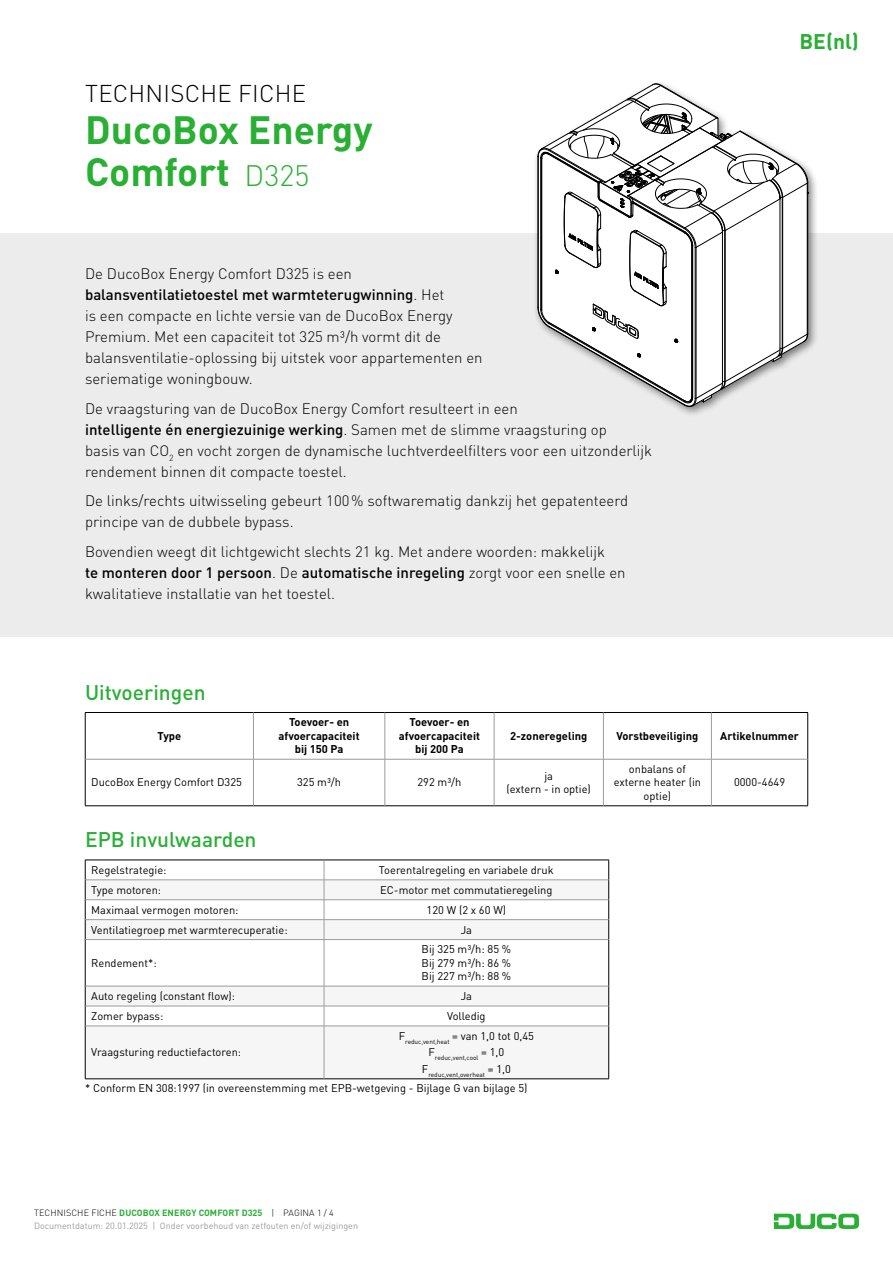
<style>
.page{position:relative;width:893px;height:1263px;background:#fff}
.page>*{position:absolute;margin:0;border:0;box-sizing:border-box;transform-origin:0 0}
.t1{font:700 39px/42px "DINOT";color:#2aaf35}
.t2{font:300 24px "DINOT";letter-spacing:.01em;color:#000}
.t3{font:500 21px "DINOT";color:#2aaf35}
.t4{font:700 21px "DINOT";color:#2aaf35}
.t5{font:300 15px/21px "DINOT";color:#000}
.t6{font:11.1px/13.4px "DINOT";color:#000;text-align:center}
.t7{font:700 11.1px/13.4px "DINOT";color:#000;text-align:center}
.t8{font:9px "DINOT";color:#9c9c9d}
.t9{font:300 9px "DINOT";letter-spacing:.01em;color:#000}
.t10{font:6.45px "DINOT";color:#000}
.s1{font-weight:300;font-size:29.25px}
.s2{font-weight:500}
.s3{font-weight:700;color:#2aaf35}
</style>
<div class="page">
<svg style="left:774px;top:1213px;width:85px;height:16px"></svg>
<div style="left:0;top:234px;width:893px;height:188px;background:#ececec"></div>
<div style="left:0;top:368px;width:893px;height:146px;background:#ececec"></div>
<div style="left:0;top:511px;width:893px;height:125px;background:#ececec"></div>
<hr style="left:85px;top:712px;width:168px;height:1px;background:#000">
<hr style="left:85px;top:713px;width:1px;height:46px;background:#000">
<hr style="left:253px;top:712px;width:132px;height:1px;background:#000">
<hr style="left:385px;top:712px;width:109px;height:1px;background:#000">
<hr style="left:494px;top:712px;width:109px;height:1px;background:#000">
<hr style="left:603px;top:712px;width:108px;height:1px;background:#000">
<hr style="left:711px;top:712px;width:97px;height:1px;background:#000">
<hr style="left:807px;top:713px;width:1px;height:46px;background:#000">
<hr style="left:85px;top:759px;width:1px;height:47px;background:#000">
<hr style="left:807px;top:759px;width:1px;height:47px;background:#000">
<hr style="left:85px;top:805px;width:168px;height:1px;background:#000">
<hr style="left:253px;top:805px;width:132px;height:1px;background:#000">
<hr style="left:385px;top:805px;width:109px;height:1px;background:#000">
<hr style="left:494px;top:805px;width:109px;height:1px;background:#000">
<hr style="left:603px;top:805px;width:108px;height:1px;background:#000">
<hr style="left:711px;top:805px;width:97px;height:1px;background:#000">
<hr style="left:253px;top:713px;width:1px;height:46px;background:#9c9c9d">
<hr style="left:385px;top:713px;width:1px;height:46px;background:#9c9c9d">
<hr style="left:494px;top:713px;width:1px;height:46px;background:#9c9c9d">
<hr style="left:603px;top:713px;width:1px;height:46px;background:#9c9c9d">
<hr style="left:711px;top:713px;width:1px;height:46px;background:#9c9c9d">
<hr style="left:85px;top:759px;width:168px;height:1px;background:#9c9c9d">
<hr style="left:253px;top:759px;width:132px;height:1px;background:#9c9c9d">
<hr style="left:253px;top:759px;width:1px;height:47px;background:#9c9c9d">
<hr style="left:385px;top:759px;width:109px;height:1px;background:#9c9c9d">
<hr style="left:385px;top:759px;width:1px;height:47px;background:#9c9c9d">
<hr style="left:494px;top:759px;width:109px;height:1px;background:#9c9c9d">
<hr style="left:494px;top:759px;width:1px;height:47px;background:#9c9c9d">
<hr style="left:603px;top:759px;width:108px;height:1px;background:#9c9c9d">
<hr style="left:603px;top:759px;width:1px;height:47px;background:#9c9c9d">
<hr style="left:711px;top:759px;width:96px;height:1px;background:#9c9c9d">
<hr style="left:711px;top:759px;width:1px;height:47px;background:#9c9c9d">
<svg style="left:86px;top:880px;width:522px;height:198px;fill:#f6f6f6"></svg>
<hr style="left:85px;top:860px;width:239px;height:1px;background:#000">
<hr style="left:324px;top:860px;width:285px;height:1px;background:#000">
<svg style="left:85px;top:860px;width:1px;height:79px"></svg>
<svg style="left:608px;top:860px;width:1px;height:79px"></svg>
<hr style="left:85px;top:939px;width:1px;height:47px;background:#000">
<hr style="left:608px;top:939px;width:1px;height:47px;background:#000">
<svg style="left:85px;top:987px;width:1px;height:39px"></svg>
<svg style="left:608px;top:987px;width:1px;height:39px"></svg>
<hr style="left:85px;top:1026px;width:1px;height:53px;background:#000">
<hr style="left:608px;top:1026px;width:1px;height:53px;background:#000">
<hr style="left:85px;top:1078px;width:239px;height:1px;background:#000">
<hr style="left:324px;top:1078px;width:285px;height:1px;background:#000">
<hr style="left:85px;top:879px;width:239px;height:1px;background:#9c9c9d">
<hr style="left:324px;top:879px;width:285px;height:1px;background:#9c9c9d">
<hr style="left:85px;top:899px;width:239px;height:1px;background:#9c9c9d">
<hr style="left:324px;top:899px;width:285px;height:1px;background:#9c9c9d">
<hr style="left:85px;top:919px;width:239px;height:1px;background:#9c9c9d">
<hr style="left:324px;top:919px;width:285px;height:1px;background:#9c9c9d">
<svg style="left:324px;top:860px;width:1px;height:79px"></svg>
<hr style="left:85px;top:939px;width:239px;height:1px;background:#9c9c9d">
<hr style="left:324px;top:939px;width:285px;height:1px;background:#9c9c9d">
<hr style="left:324px;top:940px;width:1px;height:46px;background:#9c9c9d">
<hr style="left:85px;top:986px;width:239px;height:1px;background:#9c9c9d">
<hr style="left:324px;top:986px;width:285px;height:1px;background:#9c9c9d">
<hr style="left:85px;top:1006px;width:239px;height:1px;background:#9c9c9d">
<hr style="left:324px;top:1006px;width:285px;height:1px;background:#9c9c9d">
<svg style="left:324px;top:986px;width:1px;height:40px"></svg>
<hr style="left:85px;top:1026px;width:239px;height:1px;background:#9c9c9d">
<hr style="left:324px;top:1026px;width:285px;height:1px;background:#9c9c9d">
<hr style="left:324px;top:1026px;width:1px;height:53px;background:#9c9c9d">
<div style="left:533px;top:79px;width:286px;height:338px;background:#000;opacity:.5"></div>
<svg style="left:538px;top:83px;width:271px;height:324px"></svg>
<h2 class="t2" style="left:85px;top:77px;width:222px">TECHNISCHE FICHE</h2>
<h1 class="t1" style="left:85px;top:107px;width:289px">DucoBox Energy<br>Comfort <span class="s1">D325</span></h1>
<p class="t5" style="left:85px;top:263px;width:399px">De DucoBox Energy Comfort D325 is een <span class="s2">balansventilatietoestel met warmteterugwinning</span>. Het<br>is een compacte en lichte versie van de DucoBox Energy Premium. Met een capaciteit tot 325 m³/h vormt dit de balansventilatie-oplossing bij uitstek voor appartementen en seriematige woningbouw.</p>
<p class="t5" style="left:85px;top:397px;width:569px">De vraagsturing van de DucoBox Energy Comfort resulteert in een<br><span class="s2">intelligente én energiezuinige werking</span>. Samen met de slimme vraagsturing op<br>basis van CO<sub>2</sub> en vocht zorgen de dynamische luchtverdeelfilters voor een uitzonderlijk rendement binnen dit compacte toestel.</p>
<p class="t5" style="left:85px;top:490px;width:545px">De links/rechts uitwisseling gebeurt 100% softwarematig dankzij het gepatenteerd principe van de dubbele bypass.</p>
<p class="t5" style="left:85px;top:540px;width:542px">Bovendien weegt dit lichtgewicht slechts 21 kg. Met andere woorden: makkelijk<br><span class="s2">te monteren door 1 persoon</span>. De <span class="s2">automatische inregeling</span> zorgt voor een snelle en kwalitatieve installatie van het toestel.</p>
<h3 class="t4" style="left:799px;top:27px;width:61px">BE(nl)</h3>
<h3 class="t3" style="left:85px;top:678px;width:122px">Uitvoeringen</h3>
<p class="t7" style="left:157px;top:729px;width:25px">Type</p>
<p class="t7" style="left:279px;top:715px;width:83px">Toevoer- en afvoercapaciteit bij 150 Pa</p>
<p class="t7" style="left:399px;top:715px;width:83px">Toevoer- en afvoercapaciteit bij 200 Pa</p>
<p class="t7" style="left:510px;top:729px;width:79px">2-zoneregeling</p>
<p class="t7" style="left:616px;top:729px;width:83px">Vorstbeveiliging</p>
<p class="t7" style="left:720px;top:729px;width:80px">Artikelnummer</p>
<p class="t6" style="left:91px;top:775px;width:152px">DucoBox Energy Comfort D325</p>
<p class="t6" style="left:297px;top:775px;width:46px">325 m3/h</p>
<p class="t6" style="left:417px;top:775px;width:46px">292 m3/h</p>
<p class="t6" style="left:507px;top:769px;width:86px">ja<br>(extern - in optie)</p>
<p class="t6" style="left:614px;top:762px;width:89px">onbalans of externe heater (in optie)</p>
<h3 class="t3" style="left:85px;top:825px;width:173px">EPB invulwaarden</h3>
<p class="t6" style="left:91px;top:863px;width:77px">Regelstrategie:</p>
<p class="t6" style="left:379px;top:863px;width:176px">Toerentalregeling en variabele druk</p>
<p class="t6" style="left:91px;top:883px;width:71px">Type motoren:</p>
<p class="t6" style="left:380px;top:883px;width:174px">EC-motor met commutatieregeling</p>
<p class="t6" style="left:91px;top:902px;width:149px">Maximaal vermogen motoren:</p>
<p class="t6" style="left:427px;top:902px;width:81px">120 W (2 x 60 W)</p>
<p class="t6" style="left:91px;top:922px;width:198px">Ventilatiegroep met warmterecuperatie:</p>
<p class="t6" style="left:461px;top:922px;width:13px">Ja</p>
<p class="t6" style="left:91px;top:956px;width:67px">Rendement*:</p>
<p class="t6" style="left:422px;top:942px;width:91px;text-align:justify">Bij 325 m3/h: 85 % Bij 279 m3/h: 86 % Bij 227 m3/h: 88 %</p>
<p class="t6" style="left:91px;top:989px;width:145px">Auto regeling (constant flow):</p>
<p class="t6" style="left:461px;top:989px;width:13px">Ja</p>
<p class="t6" style="left:91px;top:1009px;width:74px">Zomer bypass:</p>
<p class="t6" style="left:447px;top:1009px;width:40px">Volledig</p>
<p class="t6" style="left:91px;top:1045px;width:151px">Vraagsturing reductiefactoren:</p>
<p class="t6" style="left:399px;top:1029px;width:137px">F<sub>reduc,vent,heat</sub> = van 1,0 tot 0,45</p>
<p class="t10" style="left:428px;top:1053px;width:77px"><sup>F</sup>reduc,vent,cool <sup>=</sup> <sup>1,0</sup></p>
<p class="t10" style="left:422px;top:1070px;width:90px"><sup>F</sup>reduc,vent,overheat <sup>=</sup> <sup>1,0</sup></p>
<p class="t6" style="left:85px;top:1081px;width:444px">* Conform EN 308:1997 (in overeenstemming met EPB-wetgeving - Bijlage G van bijlage 5)</p>
<p class="t6" style="left:734px;top:775px;width:53px">0000-4649</p>
<p class="t9" style="left:34px;top:1207px;width:301px">TECHNISCHE FICHE <span class="s3">DUCOBOX ENERGY COMFORT D325</span> | PAGINA 1 / 4</p>
<p class="t8" style="left:34px;top:1219px;width:326px">Documentdatum: 20.01.2025 | Onder voorbehoud van zetfouten en/of wijzigingen</p>
</div>
